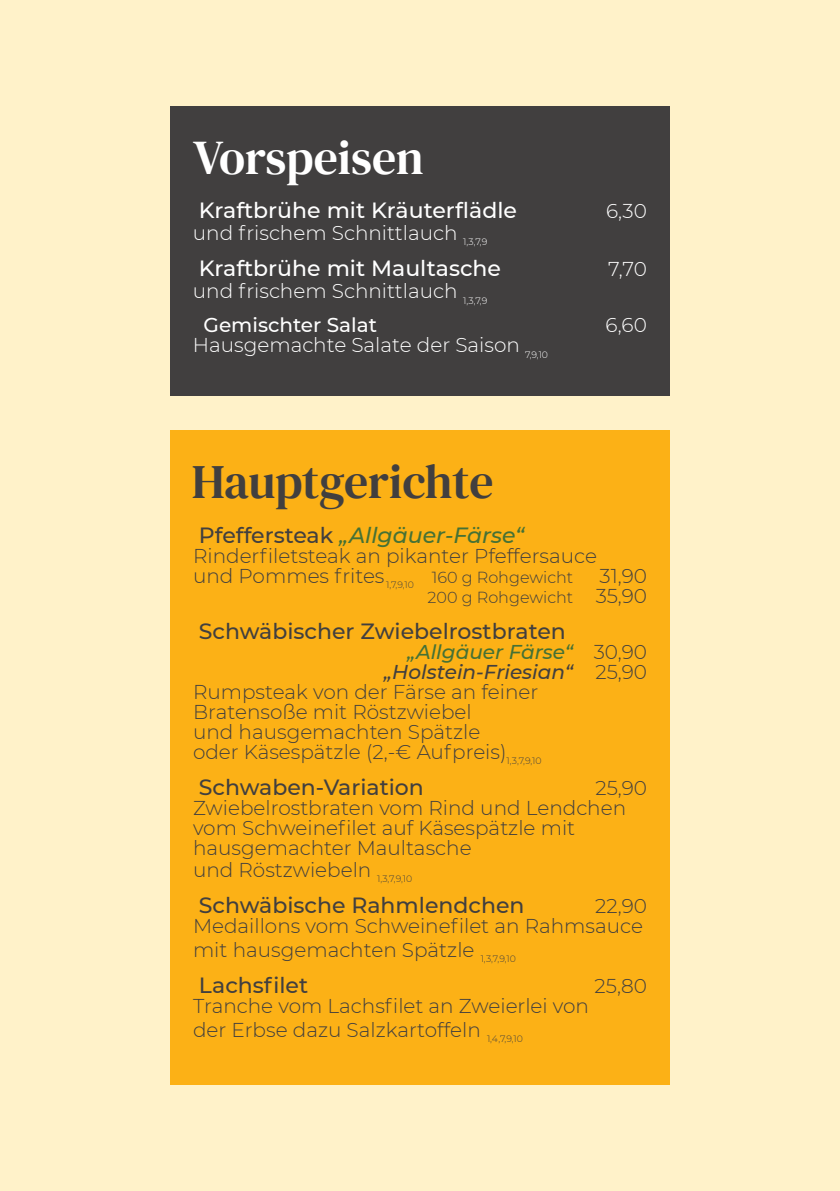
<style>
.page{position:relative;width:840px;height:1191px;background:#fff}
.page>*{position:absolute;margin:0;border:0;box-sizing:border-box;transform-origin:0 0}
.t1{font:48px "DM Serif Text";letter-spacing:-.005em;color:#413f3f}
.t2{font:48px "DM Serif Text";color:#fff}
.t3{font:500 22px "Montserrat";color:#413f3f}
.t4{font:500 22px "Montserrat";color:#fff}
.t5{font:italic 500 22px "Montserrat";color:#457135}
.t6{font:300 20px "Montserrat";color:#413f3f}
.t7{font:300 20px "Montserrat";color:#fff}
.t8{font:italic 500 20px "Montserrat";color:#413f3f}
.t9{font:500 20px "Montserrat";color:#fff}
.t10{font:italic 500 20px "Montserrat";color:#457135}
.t11{font:300 16px "Montserrat";color:#413f3f}
.t12{font:300 9.4px "Montserrat";color:#413f3f}
.t13{font:300 9.4px "Montserrat";color:#fff}
.s1{font-style:normal;color:#413f3f}
</style>
<div class="page">
<div style="left:0;top:0;width:839px;height:1191px;background:#fff2c9"></div>
<div style="left:170px;top:430px;width:499px;height:654px;background:#fcb116"></div>
<div style="left:170px;top:106px;width:499px;height:290px;background:#413f3f"></div>
<p class="t2" style="left:193px;top:124px;width:232px">Vorspeisen</p>
<p class="t4" style="left:199px;top:197px;width:319px">Kraftbrühe mit Kräuterflädle</p>
<p class="t7" style="left:605px;top:199px;width:42px">6,30</p>
<p class="t7" style="left:193px;top:221px;width:266px">und frischem Schnittlauch</p>
<p class="t13" style="left:463px;top:236px;width:26px">1,3,7,9</p>
<p class="t4" style="left:199px;top:255px;width:303px">Kraftbrühe mit Maultasche</p>
<p class="t7" style="left:607px;top:257px;width:40px">7,70</p>
<p class="t7" style="left:193px;top:279px;width:266px">und frischem Schnittlauch</p>
<p class="t13" style="left:463px;top:294px;width:26px">1,3,7,9</p>
<p class="t9" style="left:203px;top:313px;width:175px">Gemischter Salat</p>
<p class="t7" style="left:605px;top:313px;width:43px">6,60</p>
<p class="t7" style="left:193px;top:333px;width:328px">Hausgemachte Salate der Saison</p>
<p class="t13" style="left:525px;top:348px;width:24px">7,9,10</p>
<p class="t1" style="left:192px;top:448px;width:303px">Hauptgerichte</p>
<p class="t5" style="left:199px;top:521px;width:327px"><span class="s1">Pfeffersteak</span> „Allgäuer-Färse“</p>
<p class="t6" style="left:193px;top:543px;width:405px">Rinderfiletsteak an pikanter Pfeffersauce</p>
<p class="t6" style="left:193px;top:563px;width:193px">und Pommes frites</p>
<p class="t12" style="left:386px;top:579px;width:29px">1,7,9,10</p>
<p class="t11" style="left:431px;top:567px;width:143px">160 g Rohgewicht</p>
<p class="t6" style="left:599px;top:563px;width:49px">31,90</p>
<p class="t11" style="left:427px;top:587px;width:147px">200 g Rohgewicht</p>
<p class="t6" style="left:595px;top:583px;width:53px">35,90</p>
<p class="t3" style="left:199px;top:617px;width:368px">Schwäbischer Zwiebelrostbraten</p>
<p class="t10" style="left:407px;top:639px;width:168px">„Allgäuer Färse“</p>
<p class="t6" style="left:593px;top:639px;width:55px">30,90</p>
<p class="t8" style="left:383px;top:659px;width:191px">„Holstein-Friesian“</p>
<p class="t6" style="left:595px;top:659px;width:53px">25,90</p>
<p class="t6" style="left:193px;top:679px;width:346px">Rumpsteak von der Färse an feiner</p>
<p class="t6" style="left:193px;top:699px;width:280px">Bratensoße mit Röstzwiebel</p>
<p class="t6" style="left:193px;top:719px;width:289px">und hausgemachten Spätzle</p>
<p class="t6" style="left:193px;top:739px;width:315px">oder Käsespätzle (2,-€ Aufpreis)</p>
<p class="t12" style="left:506px;top:755px;width:37px">1,3,7,9,10</p>
<p class="t3" style="left:199px;top:773px;width:226px">Schwaben-Variation</p>
<p class="t6" style="left:595px;top:775px;width:53px">25,90</p>
<p class="t6" style="left:193px;top:795px;width:434px">Zwiebelrostbraten vom Rind und Lendchen</p>
<p class="t6" style="left:193px;top:815px;width:383px">vom Schweinefilet auf Käsespätzle mit</p>
<p class="t6" style="left:193px;top:835px;width:280px">hausgemachter Maultasche</p>
<p class="t6" style="left:193px;top:857px;width:180px">und Röstzwiebeln</p>
<p class="t12" style="left:377px;top:873px;width:37px">1,3,7,9,10</p>
<p class="t3" style="left:199px;top:891px;width:327px">Schwäbische Rahmlendchen</p>
<p class="t6" style="left:594px;top:893px;width:53px">22,90</p>
<p class="t6" style="left:193px;top:913px;width:451px">Medaillons vom Schweinefilet an Rahmsauce</p>
<p class="t6" style="left:193px;top:937px;width:283px">mit hausgemachten Spätzle</p>
<p class="t12" style="left:480px;top:953px;width:37px">1,3,7,9,10</p>
<p class="t3" style="left:199px;top:971px;width:111px">Lachsfilet</p>
<p class="t6" style="left:594px;top:973px;width:54px">25,80</p>
<p class="t6" style="left:193px;top:993px;width:397px">Tranche vom Lachsfilet an Zweierlei von</p>
<p class="t6" style="left:193px;top:1017px;width:289px">der Erbse dazu Salzkartoffeln</p>
<p class="t12" style="left:486px;top:1033px;width:37px">1,4,7,9,10</p>
</div>
